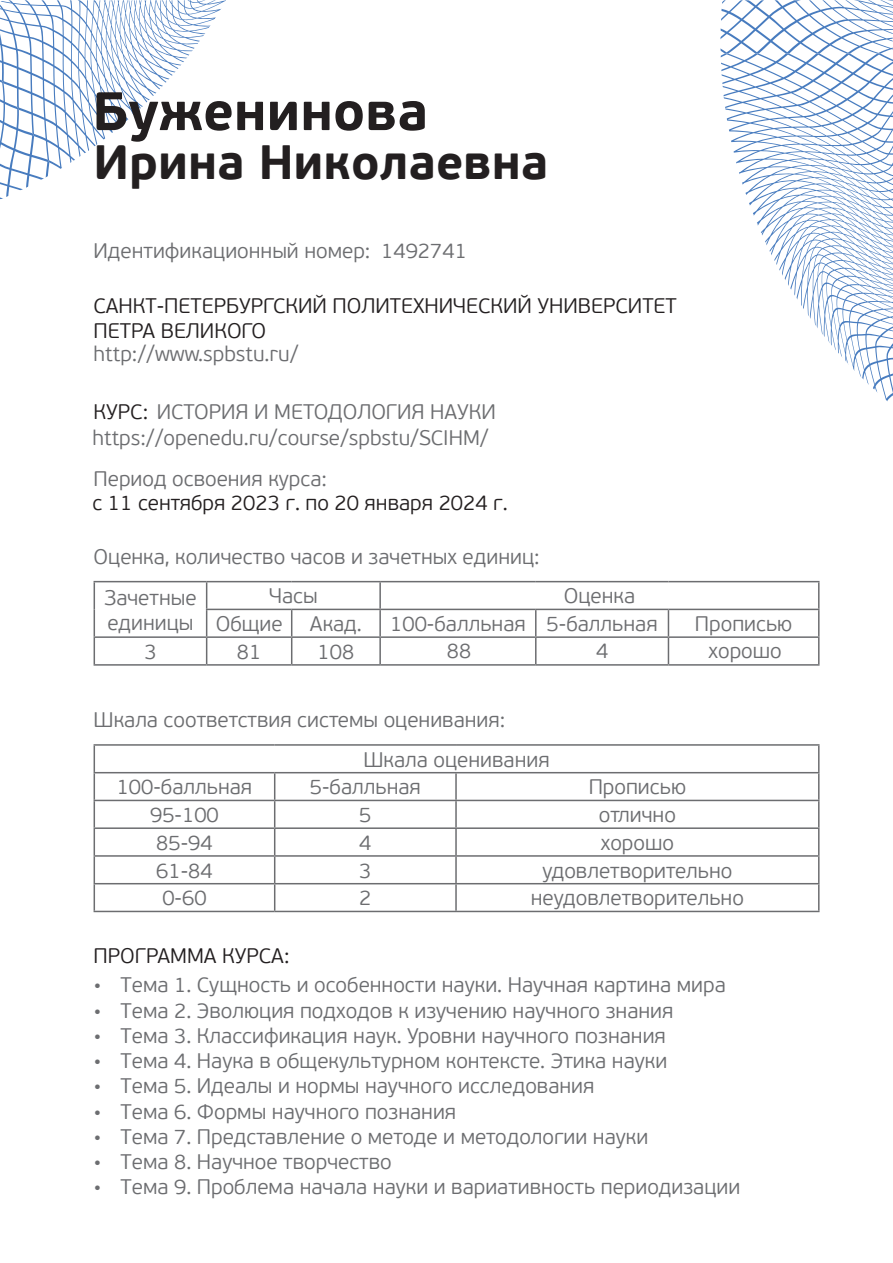
<style>
.page{position:relative;width:893px;height:1263px;background:#fff}
.page>*{position:absolute;margin:0;border:0;box-sizing:border-box;transform-origin:0 0}
.t1{font:700 54px "PF Beau Sans Pro";color:#231f20}
.t2{font:700 48px "PF Beau Sans Pro";color:#231f20}
.t3{font:300 21px/25.2px "PF Beau Sans Pro";color:#6c6d70}
.t4{font:300 21px/25.3px "PF Beau Sans Pro";color:#231f20}
.s1{color:#231f20}
</style>
<div class="page">
<svg style="left:720px;top:0;width:173px;height:54px"></svg>
<svg style="left:720px;top:54px;width:173px;height:348px"></svg>
<svg style="left:0;top:0;width:226px;height:199px"></svg>
<hr style="left:94px;top:581px;width:113px;height:1px;background:#6c6d70">
<hr style="left:207px;top:581px;width:85px;height:1px;background:#6c6d70">
<hr style="left:292px;top:581px;width:88px;height:1px;background:#6c6d70">
<hr style="left:380px;top:581px;width:156px;height:1px;background:#6c6d70">
<hr style="left:379px;top:582px;width:2px;height:27px;background:#6c6d70">
<hr style="left:536px;top:581px;width:132px;height:1px;background:#6c6d70">
<hr style="left:668px;top:581px;width:151px;height:1px;background:#6c6d70">
<hr style="left:206px;top:609px;width:86px;height:1px;background:#6c6d70">
<hr style="left:292px;top:609px;width:88px;height:1px;background:#6c6d70">
<hr style="left:380px;top:609px;width:156px;height:1px;background:#6c6d70">
<hr style="left:379px;top:610px;width:2px;height:26px;background:#6c6d70">
<hr style="left:536px;top:609px;width:132px;height:1px;background:#6c6d70">
<hr style="left:668px;top:609px;width:151px;height:1px;background:#6c6d70">
<hr style="left:94px;top:636px;width:113px;height:2px;background:#6c6d70">
<svg style="left:94px;top:582px;width:1px;height:82px"></svg>
<hr style="left:207px;top:636px;width:85px;height:2px;background:#6c6d70">
<svg style="left:206px;top:582px;width:1px;height:82px"></svg>
<hr style="left:292px;top:636px;width:88px;height:2px;background:#6c6d70">
<svg style="left:291px;top:610px;width:1px;height:54px"></svg>
<hr style="left:380px;top:636px;width:156px;height:2px;background:#6c6d70">
<hr style="left:379px;top:638px;width:2px;height:26px;background:#6c6d70">
<hr style="left:536px;top:636px;width:132px;height:2px;background:#6c6d70">
<svg style="left:535px;top:610px;width:1px;height:54px"></svg>
<hr style="left:668px;top:636px;width:151px;height:2px;background:#6c6d70">
<svg style="left:668px;top:610px;width:1px;height:54px"></svg>
<svg style="left:818px;top:582px;width:1px;height:82px"></svg>
<hr style="left:94px;top:664px;width:113px;height:2px;background:#6c6d70">
<hr style="left:207px;top:664px;width:85px;height:2px;background:#6c6d70">
<hr style="left:292px;top:664px;width:88px;height:2px;background:#6c6d70">
<hr style="left:380px;top:664px;width:156px;height:2px;background:#6c6d70">
<hr style="left:536px;top:664px;width:132px;height:2px;background:#6c6d70">
<hr style="left:668px;top:664px;width:151px;height:2px;background:#6c6d70">
<hr style="left:94px;top:744px;width:181px;height:2px;background:#6c6d70">
<hr style="left:275px;top:744px;width:181px;height:2px;background:#6c6d70">
<hr style="left:456px;top:744px;width:363px;height:2px;background:#6c6d70">
<hr style="left:94px;top:772px;width:181px;height:1px;background:#6c6d70">
<hr style="left:275px;top:772px;width:181px;height:1px;background:#6c6d70">
<hr style="left:456px;top:772px;width:363px;height:1px;background:#6c6d70">
<hr style="left:455px;top:773px;width:2px;height:27px;background:#6c6d70">
<hr style="left:94px;top:800px;width:181px;height:1px;background:#6c6d70">
<hr style="left:275px;top:800px;width:181px;height:1px;background:#6c6d70">
<hr style="left:456px;top:800px;width:363px;height:1px;background:#6c6d70">
<hr style="left:455px;top:801px;width:2px;height:26px;background:#6c6d70">
<hr style="left:94px;top:827px;width:181px;height:2px;background:#6c6d70">
<hr style="left:275px;top:827px;width:181px;height:2px;background:#6c6d70">
<hr style="left:456px;top:827px;width:363px;height:2px;background:#6c6d70">
<hr style="left:455px;top:829px;width:2px;height:26px;background:#6c6d70">
<hr style="left:94px;top:855px;width:181px;height:2px;background:#6c6d70">
<hr style="left:275px;top:855px;width:181px;height:2px;background:#6c6d70">
<hr style="left:456px;top:855px;width:363px;height:2px;background:#6c6d70">
<hr style="left:455px;top:857px;width:2px;height:26px;background:#6c6d70">
<hr style="left:94px;top:883px;width:181px;height:1px;background:#6c6d70">
<svg style="left:94px;top:746px;width:1px;height:165px"></svg>
<hr style="left:275px;top:883px;width:181px;height:1px;background:#6c6d70">
<svg style="left:274px;top:773px;width:1px;height:138px"></svg>
<hr style="left:456px;top:883px;width:363px;height:1px;background:#6c6d70">
<hr style="left:455px;top:884px;width:2px;height:27px;background:#6c6d70">
<svg style="left:818px;top:746px;width:1px;height:165px"></svg>
<hr style="left:94px;top:911px;width:181px;height:1px;background:#6c6d70">
<hr style="left:275px;top:911px;width:181px;height:1px;background:#6c6d70">
<hr style="left:456px;top:911px;width:363px;height:1px;background:#6c6d70">
<h1 class="t1" style="left:92px;top:78px;width:337px">Буженинова</h1>
<h2 class="t2" style="left:94px;top:133px;width:456px">Ирина Николаевна</h2>
<p class="t3" style="left:94px;top:238px;width:278px">Идентификационный номер:</p>
<p class="t4" style="left:94px;top:293px;width:585px">САНКТ-ПЕТЕРБУРГСКИЙ ПОЛИТЕХНИЧЕСКИЙ УНИВЕРСИТЕТ<br>ПЕТРА ВЕЛИКОГО</p>
<p class="t3" style="left:94px;top:342px;width:206px">http://www.spbstu.ru/</p>
<p class="t3" style="left:94px;top:400px;width:404px"><span class="s1">КУРС:</span> ИСТОРИЯ И МЕТОДОЛОГИЯ НАУКИ</p>
<p class="t3" style="left:381px;top:238px;width:87px">1492741</p>
<p class="t3" style="left:92px;top:426px;width:398px">https://openedu.ru/course/spbstu/SCIHM/</p>
<p class="t3" style="left:94px;top:466px;width:235px">Период освоения курса:</p>
<p class="t4" style="left:92px;top:490px;width:417px">с 11 сентября 2023 г. по 20 января 2024 г.</p>
<p class="t3" style="left:94px;top:545px;width:448px">Оценка, количество часов и зачетных единиц:</p>
<p class="t3" style="left:104px;top:585px;width:94px">Зачетные единицы</p>
<p class="t3" style="left:269px;top:584px;width:50px">Часы</p>
<p class="t3" style="left:564px;top:584px;width:73px">Оценка</p>
<p class="t3" style="left:216px;top:612px;width:69px">Общие</p>
<p class="t3" style="left:310px;top:612px;width:53px">Акад.</p>
<p class="t3" style="left:390px;top:612px;width:269px">100-балльная 5-балльная</p>
<p class="t3" style="left:695px;top:612px;width:99px">Прописью</p>
<p class="t3" style="left:144px;top:639px;width:14px">3</p>
<p class="t3" style="left:237px;top:639px;width:26px">81</p>
<p class="t3" style="left:318px;top:639px;width:38px">108</p>
<p class="t3" style="left:447px;top:639px;width:26px">88</p>
<p class="t3" style="left:596px;top:639px;width:14px">4</p>
<p class="t3" style="left:709px;top:639px;width:75px">хорошо</p>
<p class="t3" style="left:94px;top:707px;width:413px">Шкала соответствия системы оценивания:</p>
<p class="t3" style="left:363px;top:747px;width:188px">Шкала оценивания</p>
<p class="t3" style="left:117px;top:775px;width:137px">100-балльная</p>
<p class="t3" style="left:310px;top:775px;width:113px">5-балльная</p>
<p class="t3" style="left:589px;top:775px;width:99px">Прописью</p>
<p class="t3" style="left:150px;top:803px;width:70px">95-100</p>
<p class="t3" style="left:359px;top:803px;width:14px">5</p>
<p class="t3" style="left:599px;top:803px;width:79px">отлично</p>
<p class="t3" style="left:156px;top:830px;width:58px">85-94</p>
<p class="t3" style="left:359px;top:830px;width:14px">4</p>
<p class="t3" style="left:601px;top:830px;width:75px">хорошо</p>
<p class="t3" style="left:156px;top:858px;width:58px">61-84</p>
<p class="t3" style="left:359px;top:858px;width:14px">3</p>
<p class="t3" style="left:542px;top:858px;width:192px">удовлетворительно</p>
<p class="t3" style="left:162px;top:886px;width:46px">0-60</p>
<p class="t3" style="left:359px;top:886px;width:14px">2</p>
<p class="t3" style="left:531px;top:886px;width:215px">неудовлетворительно</p>
<p class="t4" style="left:94px;top:943px;width:197px">ПРОГРАММА КУРСА:</p>
<p class="t3" style="left:94px;top:973px;width:634px">• Тема 1. Сущность и особенности науки. Научная картина мира</p>
<p class="t3" style="left:94px;top:998px;width:581px">• Тема 2. Эволюция подходов к изучению научного знания</p>
<p class="t3" style="left:94px;top:1023px;width:574px">• Тема 3. Классификация наук. Уровни научного познания</p>
<p class="t3" style="left:94px;top:1048px;width:575px">• Тема 4. Наука в общекультурном контексте. Этика науки</p>
<p class="t3" style="left:94px;top:1074px;width:502px">• Тема 5. Идеалы и нормы научного исследования</p>
<p class="t3" style="left:94px;top:1099px;width:364px">• Тема 6. Формы научного познания</p>
<p class="t3" style="left:94px;top:1124px;width:556px">• Тема 7. Представление о методе и методологии науки</p>
<p class="t3" style="left:94px;top:1149px;width:300px">• Тема 8. Научное творчество</p>
<p class="t3" style="left:94px;top:1174px;width:648px">• Тема 9. Проблема начала науки и вариативность периодизации</p>
</div>
